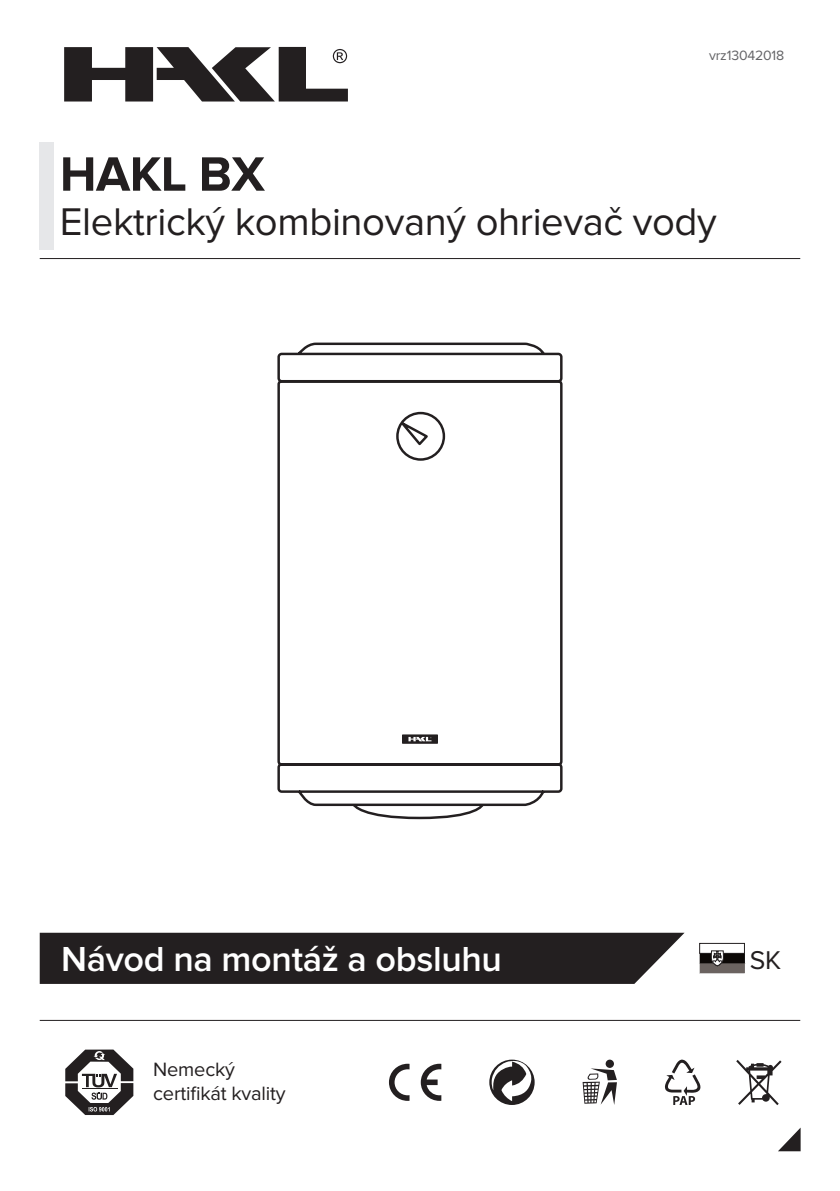
<style>
.page{position:relative;width:840px;height:1191px;background:#fff}
.page>*{position:absolute;margin:0;border:0;box-sizing:border-box;transform-origin:0 0}
.t1{font:700 50px "Proxima Nova";letter-spacing:-.01em;color:#231f20}
.t2{font:40px "Proxima Nova";letter-spacing:-.01em;color:#231f20}
.t3{font:600 36px "Proxima Nova";letter-spacing:-.01em;color:#fff}
.t4{font:26.6px "Proxima Nova";color:#231f20}
.t5{font:20px "Proxima Nova";letter-spacing:-.01em;color:#231f20}
.t6{font:14px "Proxima Nova";letter-spacing:-.01em;color:#636366}
</style>
<div class="page">
<svg style="left:40px;top:932px;width:644px;height:52px;background:#2e2a2b"></svg>
<svg style="left:64px;top:47px;width:284px;height:54px"></svg>
<hr style="left:40px;top:258px;width:759px;height:1px;background:#231f20">
<div style="left:40px;top:142px;width:14px;height:107px;background:#e6e7e9"></div>
<svg style="left:736px;top:1060px;width:45px;height:45px"></svg>
<div style="left:699px;top:943px;width:45px;height:10px;border:1px solid #231f20"></div>
<svg style="left:699px;top:950px;width:45px;height:23px"></svg>
<svg style="left:489px;top:1059px;width:45px;height:46px"></svg>
<div style="left:605px;top:1059px;width:8px;height:9px;background:#231f20;border-radius:50%"></div>
<svg style="left:582px;top:1068px;width:34px;height:37px"></svg>
<svg style="left:665px;top:1059px;width:35px;height:46px"></svg>
<svg style="left:65px;top:1049px;width:68px;height:66px"></svg>
<hr style="left:40px;top:1020px;width:759px;height:1px;background:#231f20">
<svg style="left:778px;top:1128px;width:22px;height:23px"></svg>
<svg style="left:389px;top:1063px;width:20px;height:37px"></svg>
<svg style="left:420px;top:1063px;width:21px;height:37px"></svg>
<svg style="left:277px;top:342px;width:286px;height:478px"></svg>
<svg style="left:398px;top:420px;width:32px;height:28px"></svg>
<p class="t6" style="left:708px;top:49px;width:77px">vrz13042018</p>
<p class="t1" style="left:60px;top:151px;width:206px">HAKL BX</p>
<p class="t2" style="left:60px;top:203px;width:658px">Elektrický kombinovaný ohrievač vody</p>
<p class="t3" style="left:61px;top:942px;width:442px">Návod na montáž a obsluhu</p>
<p class="t4" style="left:749px;top:947px;width:33px">SK</p>
<p class="t5" style="left:153px;top:1060px;width:83px">Nemecký</p>
<p class="t5" style="left:153px;top:1084px;width:134px">certifikát kvality</p>
</div>
